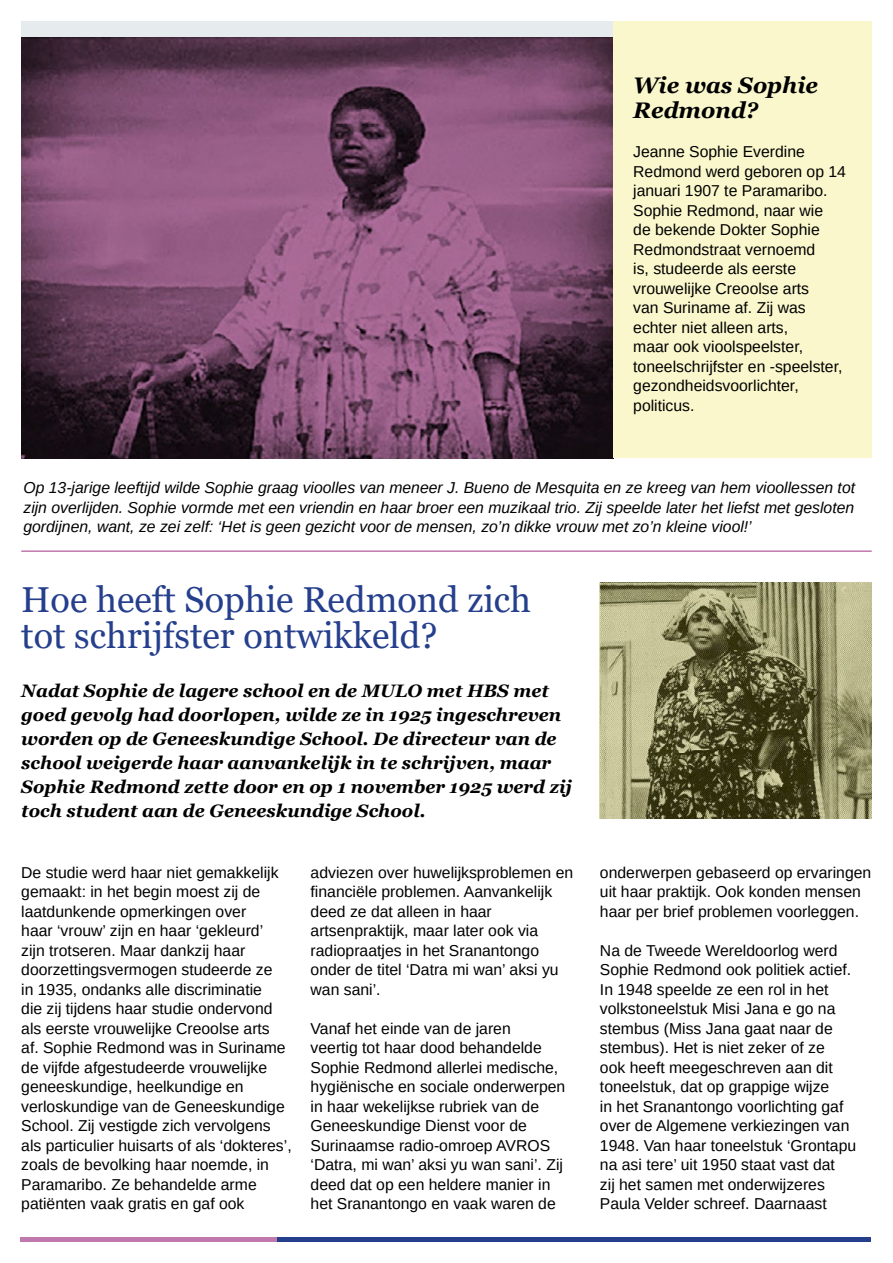
<style>
.page{position:relative;width:893px;height:1263px;background:#fff}
.page>*{position:absolute;margin:0;border:0;box-sizing:border-box;transform-origin:0 0}
.t1{font:36px/36px "Georgia";color:#253f8d}
.t2{font:italic 700 22.5px/25.5px "Georgia";color:#000}
.t3{font:italic 700 18px/24px "Georgia";color:#000}
.t4{font:15.75px/19.5px "Arimo";color:#000}
.t5{font:italic 15.75px/19.5px "Arimo";color:#000;text-align:justify}
</style>
<div class="page">
<div style="left:21px;top:21px;width:592px;height:437px;background:#e6ebee"></div>
<img style="left:21px;top:37px;width:592px;height:421px">
<div style="left:613px;top:21px;width:258px;height:437px;background:#faf7cc"></div>
<img style="left:600px;top:583px;width:272px;height:235px">
<div style="left:277px;top:1237px;width:594px;height:5px;background:#253f8d"></div>
<div style="left:20px;top:1237px;width:257px;height:5px;background:#c178ac"></div>
<hr style="left:21px;top:550px;width:851px;height:2px;background:#c178ac">
<h2 class="t2" style="left:633px;top:72px;width:186px">Wie was Sophie<br>Redmond?</h2>
<p class="t4" style="left:633px;top:142px;width:214px">Jeanne Sophie Everdine<br>Redmond werd geboren op 14 januari 1907 te Paramaribo.<br>Sophie Redmond, naar wie<br>de bekende Dokter Sophie<br>Redmondstraat vernoemd<br>is, studeerde als eerste vrouwelijke Creoolse arts<br>van Suriname af. Zij was echter niet alleen arts,<br>maar ook vioolspeelster, toneelschrijfster en -speelster, gezondheidsvoorlichter, politicus.</p>
<p class="t5" style="left:23px;top:478px;width:833px">Op 13-jarige leeftijd wilde Sophie graag vioolles van meneer J. Bueno de Mesquita en ze kreeg van hem vioollessen tot zijn overlijden. Sophie vormde met een vriendin en haar broer een muzikaal trio. Zij speelde later het liefst met gesloten gordijnen, want, ze zei zelf: ‘Het is geen gezicht voor de mensen, zo’n dikke vrouw met zo’n kleine viool!’</p>
<h1 class="t1" style="left:21px;top:582px;width:511px">Hoe heeft Sophie Redmond zich tot schrijfster ontwikkeld?</h1>
<p class="t3" style="left:21px;top:679px;width:552px">Nadat Sophie de lagere school en de MULO met HBS met goed gevolg had doorlopen, wilde ze in 1925 ingeschreven worden op de Geneeskundige School. De directeur van de school weigerde haar aanvankelijk in te schrijven, maar Sophie Redmond zette door en op 1 november 1925 werd zij toch student aan de Geneeskundige School.</p>
<p class="t4" style="left:21px;top:862px;width:272px">De studie werd haar niet gemakkelijk gemaakt: in het begin moest zij de laatdunkende opmerkingen over<br>haar ‘vrouw’ zijn en haar ‘gekleurd’<br>zijn trotseren. Maar dankzij haar doorzettingsvermogen studeerde ze<br>in 1935, ondanks alle discriminatie<br>die zij tijdens haar studie ondervond als eerste vrouwelijke Creoolse arts<br>af. Sophie Redmond was in Suriname de vijfde afgestudeerde vrouwelijke geneeskundige, heelkundige en verloskundige van de Geneeskundige School. Zij vestigde zich vervolgens als particulier huisarts of als ‘dokteres’, zoals de bevolking haar noemde, in Paramaribo. Ze behandelde arme patiënten vaak gratis en gaf ook</p>
<p class="t4" style="left:311px;top:862px;width:264px">adviezen over huwelijksproblemen en financiële problemen. Aanvankelijk deed ze dat alleen in haar artsenpraktijk, maar later ook via radiopraatjes in het Sranantongo onder de titel ‘Datra mi wan’ aksi yu wan sani’.</p>
<p class="t4" style="left:311px;top:1018px;width:256px">Vanaf het einde van de jaren<br>veertig tot haar dood behandelde<br>Sophie Redmond allerlei medische, hygiënische en sociale onderwerpen in haar wekelijkse rubriek van de<br>Geneeskundige Dienst voor de<br>Surinaamse radio-omroep AVROS ‘Datra, mi wan’ aksi yu wan sani’. Zij deed dat op een heldere manier in het Sranantongo en vaak waren de</p>
<p class="t4" style="left:600px;top:862px;width:273px">onderwerpen gebaseerd op ervaringen uit haar praktijk. Ook konden mensen haar per brief problemen voorleggen.</p>
<p class="t4" style="left:600px;top:940px;width:258px">Na de Tweede Wereldoorlog werd Sophie Redmond ook politiek actief.<br>In 1948 speelde ze een rol in het volkstoneelstuk Misi Jana e go na stembus (Miss Jana gaat naar de stembus). Het is niet zeker of ze<br>ook heeft meegeschreven aan dit toneelstuk, dat op grappige wijze<br>in het Sranantongo voorlichting gaf over de Algemene verkiezingen van 1948. Van haar toneelstuk ‘Grontapu na asi tere’ uit 1950 staat vast dat<br>zij het samen met onderwijzeres Paula Velder schreef. Daarnaast</p>
</div>
